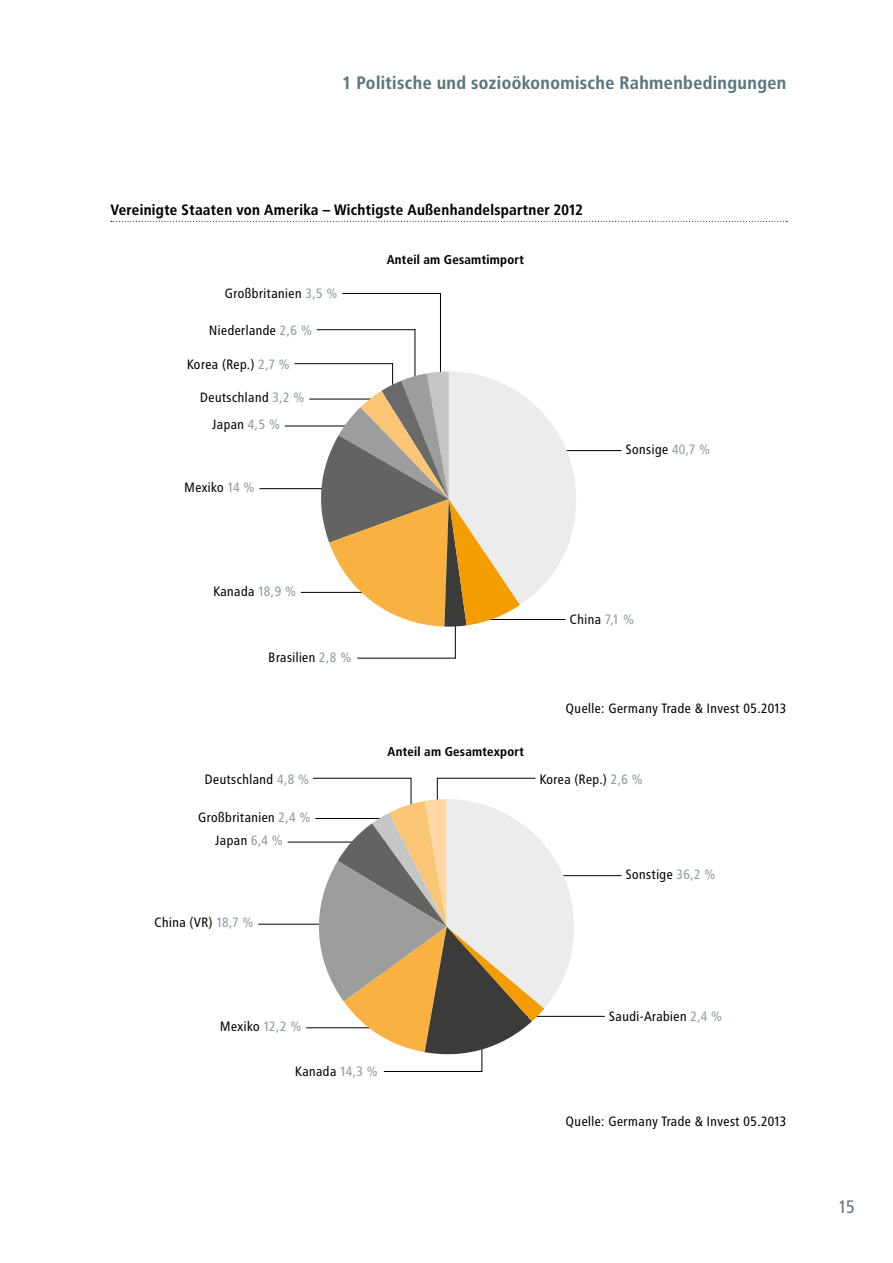
<style>
.page{position:relative;width:893px;height:1263px;background:#fff}
.page>*{position:absolute;margin:0;border:0;box-sizing:border-box;transform-origin:0 0}
.t1{font:700 18px "Transit OT";color:#5c767f}
.t2{font:18px "Transit OT";color:#5c767f}
.t3{font:700 15px "Transit OT";color:#000}
.t4{font:13.5px "Transit OT";color:#000}
.t5{font:700 12.75px "Transit OT";color:#000}
.s1{color:#8a9aa2}
</style>
<div class="page">
<hr style="left:523px;top:450px;width:98px;height:1px;background:#000">
<hr style="left:259px;top:488px;width:128px;height:1px;background:#000">
<hr style="left:301px;top:592px;width:127px;height:1px;background:#000">
<hr style="left:285px;top:426px;width:127px;height:1px;background:#000">
<hr style="left:309px;top:399px;width:128px;height:1px;background:#000">
<svg style="left:111px;top:221px;width:676px;height:1px"></svg>
<hr style="left:342px;top:293px;width:99px;height:1px;background:#000">
<hr style="left:440px;top:293px;width:1px;height:88px;background:#000">
<hr style="left:317px;top:329px;width:98px;height:1px;background:#000">
<hr style="left:415px;top:329px;width:1px;height:52px;background:#000">
<hr style="left:294px;top:363px;width:99px;height:1px;background:#000">
<hr style="left:392px;top:363px;width:1px;height:52px;background:#000">
<hr style="left:357px;top:658px;width:99px;height:1px;background:#000">
<hr style="left:455px;top:607px;width:1px;height:51px;background:#000">
<svg style="left:316px;top:371px;width:260px;height:256px"></svg>
<hr style="left:477px;top:1016px;width:128px;height:1px;background:#000">
<hr style="left:523px;top:875px;width:98px;height:1px;background:#000">
<hr style="left:258px;top:924px;width:128px;height:1px;background:#000">
<hr style="left:306px;top:1027px;width:128px;height:1px;background:#000">
<hr style="left:288px;top:842px;width:127px;height:1px;background:#000">
<hr style="left:313px;top:778px;width:98px;height:1px;background:#000">
<hr style="left:411px;top:778px;width:1px;height:51px;background:#000">
<hr style="left:437px;top:778px;width:98px;height:1px;background:#000">
<hr style="left:437px;top:778px;width:1px;height:51px;background:#000">
<hr style="left:384px;top:1071px;width:98px;height:1px;background:#000">
<hr style="left:481px;top:1020px;width:1px;height:52px;background:#000">
<svg style="left:311px;top:799px;width:263px;height:260px"></svg>
<h1 class="t1" style="left:343px;top:73px;width:446px">1 Politische und sozioökonomische Rahmenbedingungen</h1>
<p class="t3" style="left:111px;top:201px;width:474px">Vereinigte Staaten von Amerika – Wichtigste Außenhandelspartner 2012</p>
<p class="t4" style="left:225px;top:286px;width:115px">Großbritanien <span class="s1">3,5 %</span></p>
<p class="t4" style="left:209px;top:322px;width:105px">Niederlande <span class="s1">2,6 %</span></p>
<p class="t4" style="left:187px;top:357px;width:105px">Korea (Rep.) <span class="s1">2,7 %</span></p>
<p class="t4" style="left:200px;top:390px;width:106px">Deutschland <span class="s1">3,2 %</span></p>
<p class="t4" style="left:212px;top:417px;width:70px">Japan <span class="s1">4,5 %</span></p>
<p class="t4" style="left:184px;top:479px;width:72px">Mexiko <span class="s1">14 %</span></p>
<p class="t5" style="left:387px;top:252px;width:139px">Anteil am Gesamtimport</p>
<p class="t4" style="left:213px;top:583px;width:85px">Kanada <span class="s1">18,9 %</span></p>
<p class="t4" style="left:269px;top:650px;width:85px">Brasilien <span class="s1">2,8 %</span></p>
<p class="t5" style="left:388px;top:744px;width:138px">Anteil am Gesamtexport</p>
<p class="t4" style="left:626px;top:442px;width:87px">Sonsige <span class="s1">40,7 %</span></p>
<p class="t4" style="left:570px;top:611px;width:66px">China <span class="s1">7,1 %</span></p>
<p class="t4" style="left:566px;top:700px;width:222px">Quelle: Germany Trade &amp; Invest 05.2013</p>
<p class="t4" style="left:205px;top:771px;width:106px">Deutschland <span class="s1">4,8 %</span></p>
<p class="t4" style="left:540px;top:771px;width:105px">Korea (Rep.) <span class="s1">2,6 %</span></p>
<p class="t4" style="left:198px;top:809px;width:114px">Großbritanien <span class="s1">2,4 %</span></p>
<p class="t4" style="left:215px;top:833px;width:70px">Japan <span class="s1">6,4 %</span></p>
<p class="t4" style="left:154px;top:915px;width:101px">China (VR) <span class="s1">18,7 %</span></p>
<p class="t4" style="left:220px;top:1018px;width:83px">Mexiko <span class="s1">12,2 %</span></p>
<p class="t4" style="left:295px;top:1063px;width:85px">Kanada <span class="s1">14,3 %</span></p>
<p class="t4" style="left:626px;top:867px;width:92px">Sonstige <span class="s1">36,2 %</span></p>
<p class="t4" style="left:609px;top:1008px;width:115px">Saudi-Arabien <span class="s1">2,4 %</span></p>
<p class="t4" style="left:566px;top:1114px;width:222px">Quelle: Germany Trade &amp; Invest 05.2013</p>
<h1 class="t2" style="left:838px;top:1196px;width:19px">15</h1>
</div>
